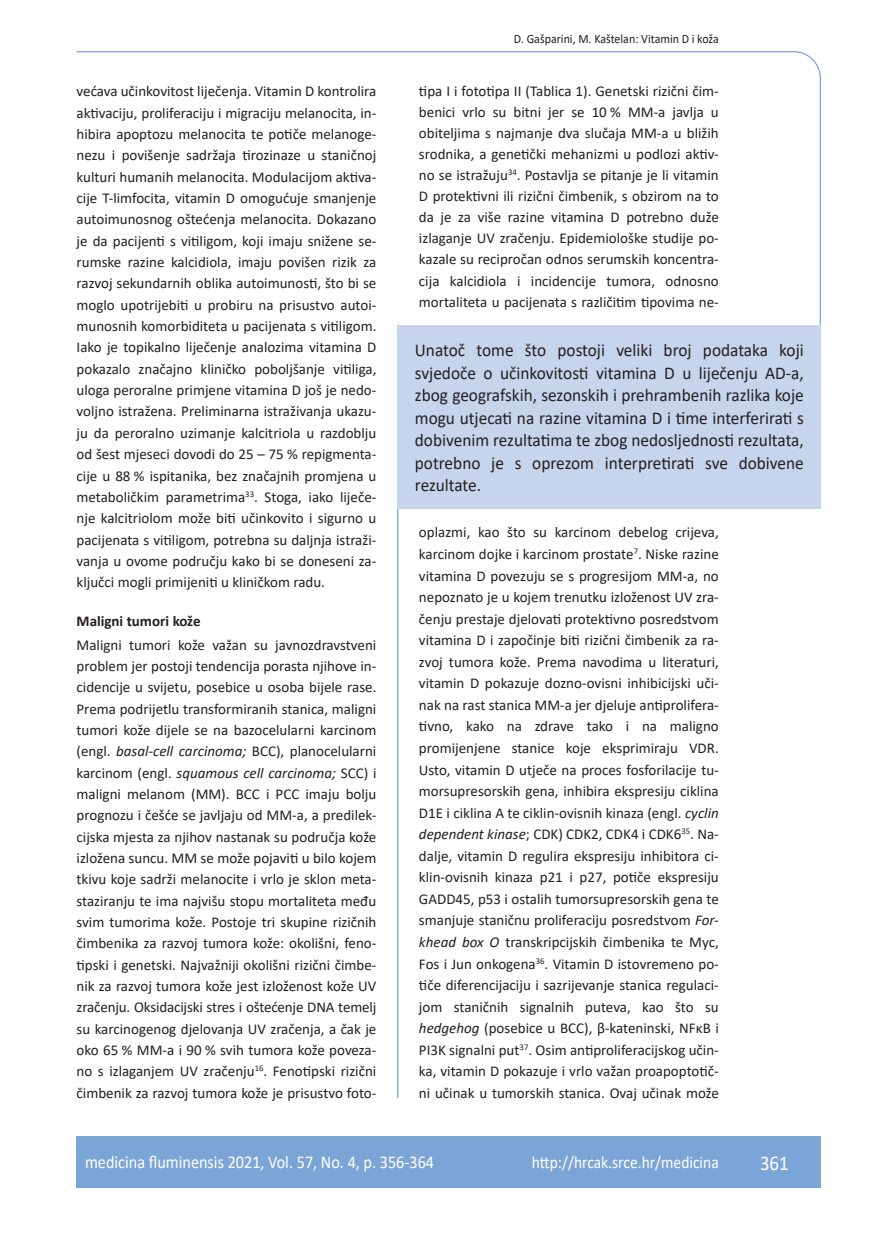
<style>
.page{position:relative;width:872px;height:1234px;background:#fff}
.page>*{position:absolute;margin:0;border:0;box-sizing:border-box;transform-origin:0 0}
.t1{font:21px "Calibri";color:#fff;scale:.9 1}
.anterfile{font:18px/22.5px "Calibri";color:#231f20;text-align:justify;scale:.96 1}
.t2{font:18px "Calibri";color:#fff;scale:.9 1}
.t3{font:17.25px "Calibri";color:#fff;scale:.9 1}
.osnovni_tekst{font:15px/21.3px "Calibri";color:#231f20;text-align:justify}
.podnaslov{font:700 15px "Calibri";color:#231f20}
.glava{font:12.75px "Calibri";color:#231f20;scale:.94 1}
.s1{font-style:italic}
</style>
<div class="page">
<svg style="left:76px;top:51px;width:745px;height:275px"></svg>
<hr style="left:397px;top:509px;width:1px;height:588px;background:#7ca5d7">
<div style="left:77px;top:1135px;width:744px;height:51px;background:#7ca5d7"></div>
<div style="left:398px;top:325px;width:423px;height:184px;background:#c6d5ec"></div>
<p class="osnovni_tekst" style="left:77px;top:80px;width:301px">većava učinkovitost liječenja. Vitamin D kontrolira aktivaciju, proliferaciju i migraciju melanocita, in&shy;hibira apoptozu melanocita te potiče melanoge&shy;nezu i povišenje sadržaja tirozinaze u staničnoj kulturi humanih melanocita. Modulacijom aktiva&shy;cije T-limfocita, vitamin D omogućuje smanjenje autoimunosnog oštećenja melanocita. Dokazano je da pacijenti s vitiligom, koji imaju snižene se&shy;rumske razine kalcidiola, imaju povišen rizik za razvoj sekundarnih oblika autoimunosti, što bi se moglo upotrijebiti u probiru na prisustvo autoi&shy;munosnih komorbiditeta u pacijenata s vitiligom.<br>Iako je topikalno liječenje analozima vitamina D pokazalo značajno kliničko poboljšanje vitiliga, uloga peroralne primjene vitamina D još je nedo&shy;voljno istražena. Preliminarna istraživanja ukazu&shy;ju da peroralno uzimanje kalcitriola u razdoblju od šest mjeseci dovodi do 25 – 75 % repigmenta&shy;cije u 88 % ispitanika, bez značajnih promjena u metaboličkim parametrima<sup>33</sup>. Stoga, iako liječe&shy;nje kalcitriolom može biti učinkovito i sigurno u pacijenata s vitiligom, potrebna su daljnja istraži&shy;vanja u ovome području kako bi se doneseni za&shy;ključci mogli primijeniti u kliničkom radu.</p>
<p class="podnaslov" style="left:77px;top:610px;width:125px">Maligni tumori kože</p>
<p class="osnovni_tekst" style="left:77px;top:633px;width:301px">Maligni tumori kože važan su javnozdravstveni problem jer postoji tendencija porasta njihove in&shy;cidencije u svijetu, posebice u osoba bijele rase.<br>Prema podrijetlu transformiranih stanica, maligni tumori kože dijele se na bazocelularni karcinom (engl. <span class="s1">basal-cell carcinoma;</span> BCC), planocelularni karcinom (engl. <span class="s1">squamous cell carcinoma;</span> SCC) i maligni melanom (MM). BCC i PCC imaju bolju prognozu i češće se javljaju od MM-a, a predilek&shy;cijska mjesta za njihov nastanak su područja kože izložena suncu. MM se može pojaviti u bilo kojem tkivu koje sadrži melanocite i vrlo je sklon meta&shy;staziranju te ima najvišu stopu mortaliteta među svim tumorima kože. Postoje tri skupine rizičnih čimbenika za razvoj tumora kože: okolišni, feno&shy;tipski i genetski. Najvažniji okolišni rizični čimbe&shy;nik za razvoj tumora kože jest izloženost kože UV zračenju. Oksidacijski stres i oštećenje DNA temelj su karcinogenog djelovanja UV zračenja, a čak je oko 65 % MM-a i 90 % svih tumora kože poveza&shy;no s izlaganjem UV zračenju<sup>16</sup>. Fenotipski rizični čimbenik za razvoj tumora kože je prisustvo foto-</p>
<p class="glava" style="left:514px;top:29px;width:219px">D. Gašparini, M. Kaštelan: Vitamin D i koža</p>
<p class="osnovni_tekst" style="left:419px;top:80px;width:301px">tipa I i fototipa II (Tablica 1). Genetski rizični čim&shy;benici vrlo su bitni jer se 10 % MM-a javlja u obiteljima s najmanje dva slučaja MM-a u bližih srodnika, a genetički mehanizmi u podlozi aktiv&shy;no se istražuju<sup>34</sup>. Postavlja se pitanje je li vitamin D protektivni ili rizični čimbenik, s obzirom na to da je za više razine vitamina D potrebno duže izlaganje UV zračenju. Epidemiološke studije po&shy;kazale su recipročan odnos serumskih koncentra&shy;cija kalcidiola i incidencije tumora, odnosno mortaliteta u pacijenata s različitim tipovima ne-</p>
<p class="anterfile" style="left:415px;top:338px;width:407px">Unatoč tome što postoji veliki broj podataka koji svjedoče o učinkovitosti vitamina D u liječenju AD-a, zbog geografskih, sezonskih i prehrambenih razlika koje mogu utjecati na razine vitamina D i time interferirati s dobivenim rezultatima te zbog nedosljednosti rezultata, potrebno je s oprezom interpretirati sve dobivene rezultate.</p>
<p class="osnovni_tekst" style="left:419px;top:521px;width:301px">oplazmi, kao što su karcinom debelog crijeva, karcinom dojke i karcinom prostate<sup>7</sup>. Niske razine vitamina D povezuju se s progresijom MM-a, no nepoznato je u kojem trenutku izloženost UV zra&shy;čenju prestaje djelovati protektivno posredstvom vitamina D i započinje biti rizični čimbenik za ra&shy;zvoj tumora kože. Prema navodima u literaturi, vitamin D pokazuje dozno-ovisni inhibicijski uči&shy;nak na rast stanica MM-a jer djeluje antiprolifera&shy;tivno, kako na zdrave tako i na maligno promijenjene stanice koje eksprimiraju VDR.<br>Usto, vitamin D utječe na proces fosforilacije tu&shy;morsupresorskih gena, inhibira ekspresiju ciklina D1E i ciklina A te ciklin-ovisnih kinaza (engl. <span class="s1">cyclin dependent kinase</span>; CDK) CDK2, CDK4 i CDK6<sup>35</sup>. Na&shy;dalje, vitamin D regulira ekspresiju inhibitora ci&shy;klin-ovisnih kinaza p21 i p27, potiče ekspresiju GADD45, p53 i ostalih tumorsupresorskih gena te smanjuje staničnu proliferaciju posredstvom <span class="s1">For&shy;khead box O</span> transkripcijskih čimbenika te Myc, Fos i Jun onkogena<sup>36</sup>. Vitamin D istovremeno po&shy;tiče diferencijaciju i sazrijevanje stanica regulaci&shy;jom staničnih signalnih puteva, kao što su <span class="s1">hedgehog</span> (posebice u BCC), β-kateninski, NFκB i PI3K signalni put<sup>37</sup>. Osim antiproliferacijskog učin&shy;ka, vitamin D pokazuje i vrlo važan proapoptotič&shy;ni učinak u tumorskih stanica. Ovaj učinak može</p>
<p class="t2" style="left:85px;top:1149px;width:389px">medicina fluminensis 2021, Vol. 57, No. 4, p. 356-364</p>
<p class="t3" style="left:532px;top:1150px;width:209px">http://hrcak.srce.hr/medicina</p>
<p class="t1" style="left:760px;top:1147px;width:33px">361</p>
</div>
